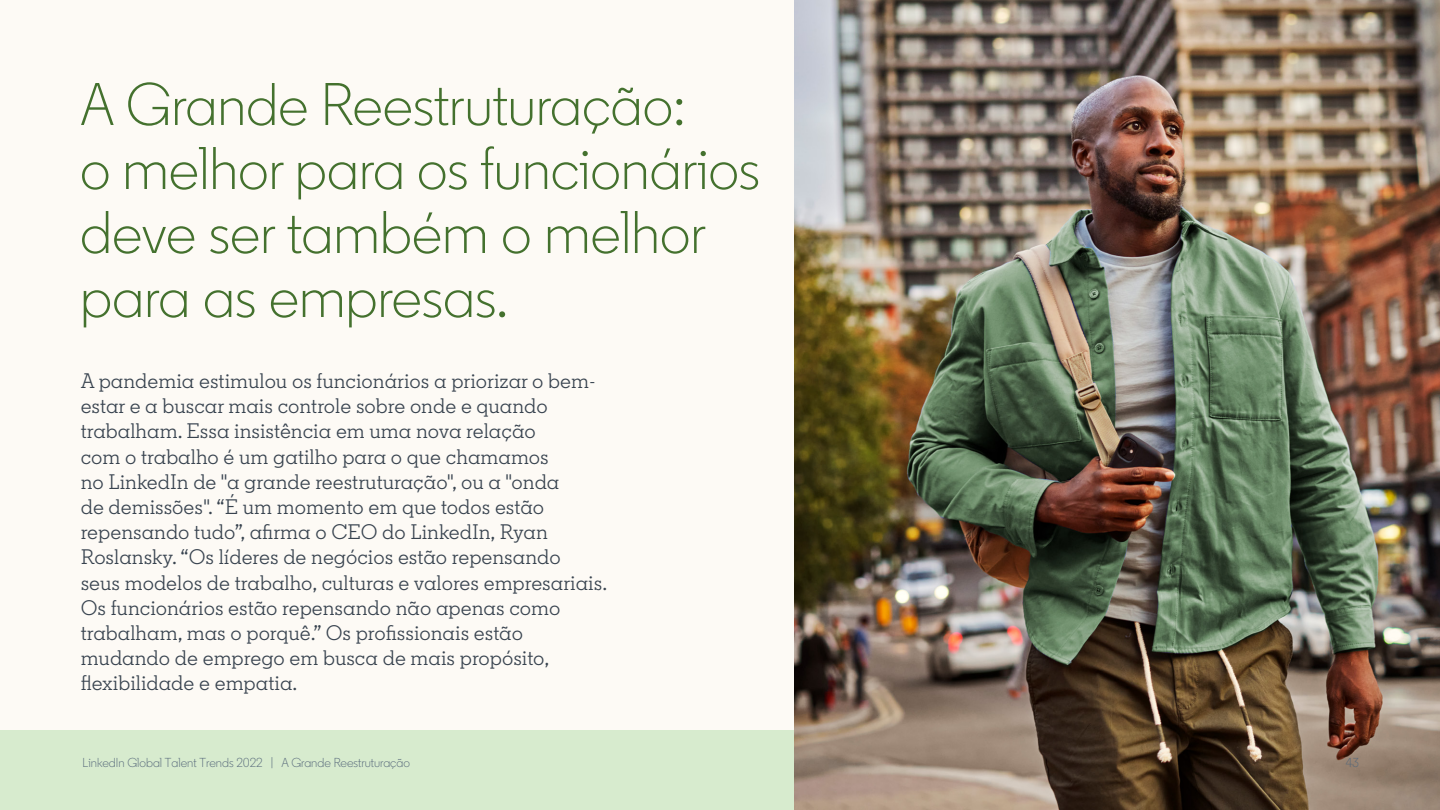
<style>
.page{position:relative;width:1440px;height:810px;background:#fdfaf5}
.page>*{position:absolute;margin:0;border:0;box-sizing:border-box;transform-origin:0 0}
.t1{font:300 60px/64px "Community";color:#44712e}
.t2{font:21px/25.2px "Community Slab";color:#38434f}
.t3{font:300 13px "Community";color:#56687a}
</style>
<div class="page">
<div style="left:0;top:730px;width:1440px;height:80px;background:#d7ebce"></div>
<img style="left:794px;top:0;width:646px;height:810px">
<p class="t1" style="left:80px;top:73px;width:681px">A Grande Reestruturação:<br>o melhor para os funcionários deve ser também o melhor para as empresas.</p>
<p class="t2" style="left:81px;top:368px;width:528px">A pandemia estimulou os funcionários a priorizar o bem&shy;estar e a buscar mais controle sobre onde e quando trabalham. Essa insistência em uma nova relação<br>com o trabalho é um gatilho para o que chamamos<br>no LinkedIn de "a grande reestruturação", ou a "onda<br>de demissões". “É um momento em que todos estão repensando tudo”, afirma o CEO do LinkedIn, Ryan Roslansky. “Os líderes de negócios estão repensando<br>seus modelos de trabalho, culturas e valores empresariais.<br>Os funcionários estão repensando não apenas como trabalham, mas o porquê.” Os profissionais estão mudando de emprego em busca de mais propósito, flexibilidade e empatia.</p>
<p class="t3" style="left:83px;top:754px;width:329px">LinkedIn Global Talent Trends 2022 | A Grande Reestruturação</p>
<p class="t3" style="left:1346px;top:754px;width:15px">43</p>
</div>
